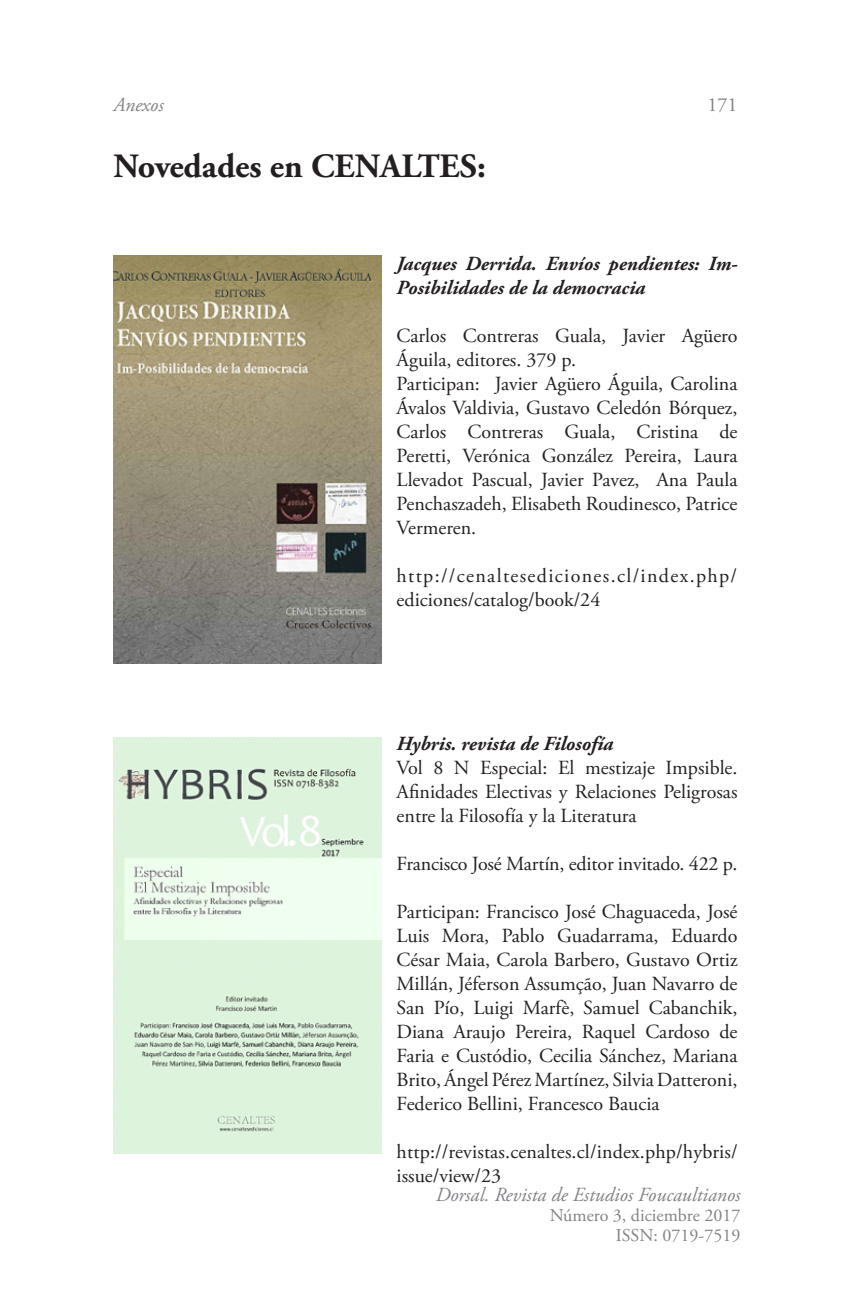
<style>
.page{position:relative;width:851px;height:1304px;background:#fff}
.page>*{position:absolute;margin:0;border:0;box-sizing:border-box;transform-origin:0 0}
.t1{font:700 34px "Adobe Garamond Pro";color:#231f20}
.t2{font:20px/24px "Adobe Garamond Pro";color:#231f20}
.t3{font:italic 700 20px/24px "Adobe Garamond Pro";color:#231f20}
.t4{font:20px/24px "Adobe Garamond Pro";letter-spacing:.065em;color:#231f20}
.t5{font:italic 20px "Adobe Garamond Pro";color:#808285}
.t6{font:20px "Adobe Garamond Pro";color:#808285}
.t7{font:18px/20px "Adobe Garamond Pro";color:#808285;text-align:right}
</style>
<div class="page">
<img style="left:113px;top:255px;width:268px;height:408px">
<img style="left:113px;top:738px;width:268px;height:415px">
<p class="t5" style="left:113px;top:93px;width:52px">Anexos</p>
<p class="t6" style="left:707px;top:93px;width:31px">171</p>
<h1 class="t1" style="left:113px;top:147px;width:374px">Novedades en CENALTES:</h1>
<p class="t3" style="left:396px;top:252px;width:342px">Jacques Derrida. Envíos pendientes: Im-<br>Posibilidades de la democracia</p>
<p class="t2" style="left:396px;top:324px;width:342px">Carlos Contreras Guala, Javier Agüero Águila, editores. 379 p.<br>Participan: Javier Agüero Águila, Carolina Ávalos Valdivia, Gustavo Celedón Bórquez, Carlos Contreras Guala, Cristina de Peretti, Verónica González Pereira, Laura Llevadot Pascual, Javier Pavez, Ana Paula Penchaszadeh, Elisabeth Roudinesco, Patrice Vermeren.</p>
<p class="t4" style="left:396px;top:564px;width:342px">http://cenaltesediciones.cl/index.php/ ediciones/catalog/book/24</p>
<p class="t3" style="left:396px;top:732px;width:218px">Hybris. revista de Filosofía</p>
<p class="t2" style="left:396px;top:756px;width:342px;text-align:justify">Vol 8 N Especial: El mestizaje Impsible.<br>Afinidades Electivas y Relaciones Peligrosas entre la Filosofía y la Literatura</p>
<p class="t2" style="left:396px;top:852px;width:342px">Francisco José Martín, editor invitado. 422 p.</p>
<p class="t2" style="left:396px;top:900px;width:342px;text-align:justify">Participan: Francisco José Chaguaceda, José Luis Mora, Pablo Guadarrama, Eduardo César Maia, Carola Barbero, Gustavo Ortiz Millán, Jéferson Assumção, Juan Navarro de San Pío, Luigi Marfè, Samuel Cabanchik, Diana Araujo Pereira, Raquel Cardoso de Faria e Custódio, Cecilia Sánchez, Mariana Brito, Ángel Pérez Martínez, Silvia Datteroni, Federico Bellini, Francesco Baucia</p>
<p class="t2" style="left:396px;top:1140px;width:342px">http://revistas.cenaltes.cl/index.php/hybris/ issue/view/23</p>
<p class="t5" style="left:435px;top:1182px;width:306px">Dorsal. Revista de Estudios Foucaultianos</p>
<p class="t7" style="left:549px;top:1206px;width:192px">Número 3, diciembre 2017<br>ISSN: 0719-7519</p>
</div>
